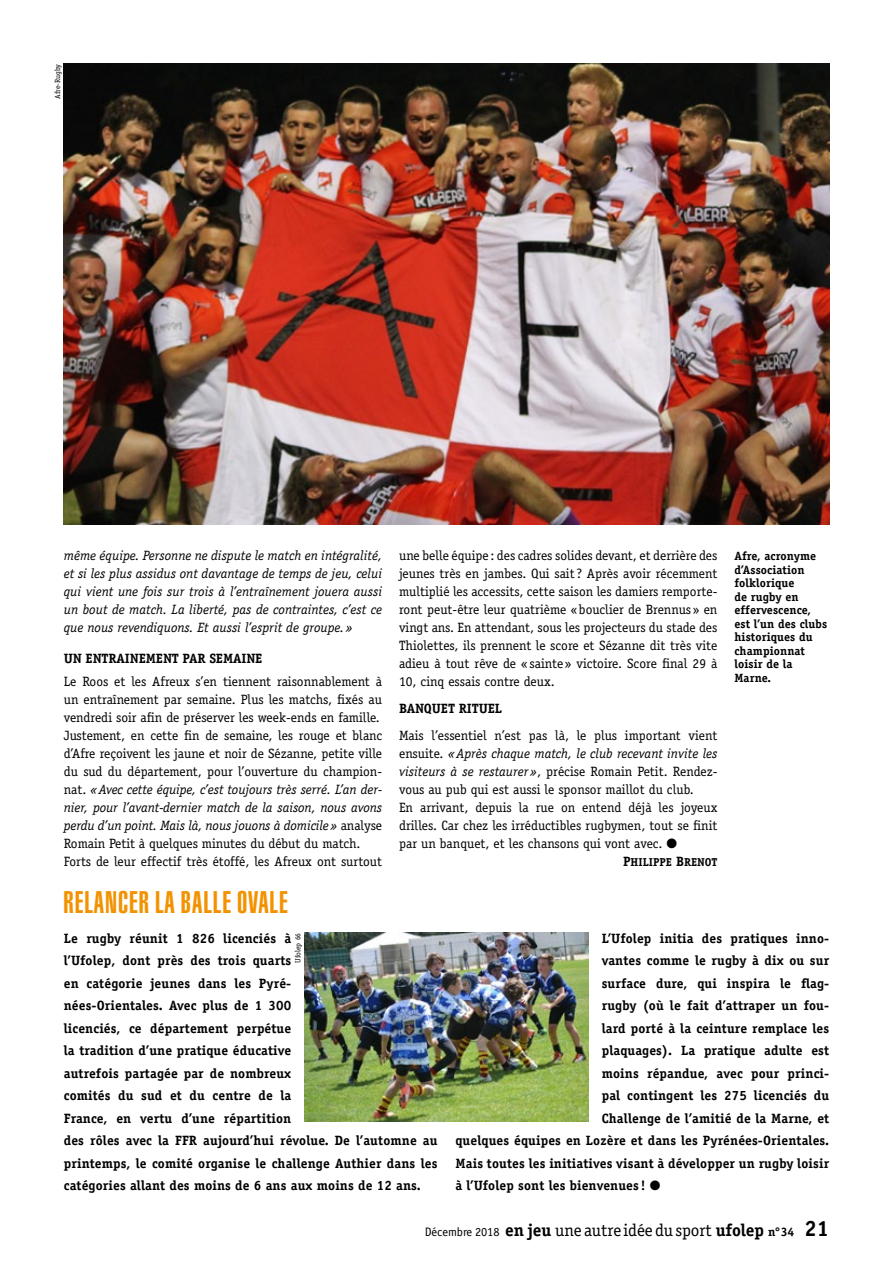
<style>
.page{position:relative;width:893px;height:1263px;background:#fff}
.page>*{position:absolute;margin:0;border:0;box-sizing:border-box;transform-origin:0 0}
.t1{font:900 extra-condensed 30.75px "Helvetica";letter-spacing:.03em;color:#f39200}
.t2{font:17.25px "Officina Serif";letter-spacing:-.005em;color:#000}
.t3{font:13.5px/18px "Officina Serif";color:#000}
.t4{font:700 13.5px/22.5px "Officina Serif";letter-spacing:.01em;color:#000}
.t5{font:italic 13.5px/18px "Officina Serif";color:#000;text-align:justify}
.t6{font:700 13.5px "Officina Serif";letter-spacing:-.01em;color:#000}
.t7{font:700 12px/13.5px "Officina Serif";letter-spacing:.005em;color:#000}
.t8{font:11.55px "Officina Serif Bold SC850";color:#000}
.t9{font:7.5px "Officina Serif";color:#000}
.s1{font-style:italic}
.s2{font-size:13.5px}
.s3{font-family:"Officina Sans";font-size:12.3px}
.s4{font-weight:700}
.s5{font-weight:700;font-size:12.3px}
.s6{font-weight:700;font-size:22.2px}
</style>
<div class="page">
<img style="left:64px;top:64px;width:765px;height:460px">
<img style="left:304px;top:932px;width:285px;height:190px">
<p class="t9" style="left:53px;top:99px;width:36px;rotate:-90deg">Afre-Rugby</p>
<p class="t5" style="left:64px;top:547px;width:320px">même équipe. Personne ne dispute le match en intégralité, et si les plus assidus ont davantage de temps de jeu, celui qui vient une fois sur trois à l’entraînement jouera aussi un bout de match. La liberté, pas de contraintes, c’est ce que nous revendiquons. Et aussi l’esprit de groupe.»</p>
<p class="t6" style="left:64px;top:650px;width:200px">UN ENTRAINEMENT PAR SEMAINE</p>
<p class="t3" style="left:64px;top:672px;width:320px">Le Roos et les Afreux s’en tiennent raisonnablement à un entraînement par semaine. Plus les matchs, fixés au vendredi soir afin de préserver les week-ends en famille.<br>Justement, en cette fin de semaine, les rouge et blanc d’Afre reçoivent les jaune et noir de Sézanne, petite ville du sud du département, pour l’ouverture du champion&shy;nat. <span class="s1">«Avec cette équipe, c’est toujours très serré. L’an der&shy;nier, pour l’avant-dernier match de la saison, nous avons perdu d’un point. Mais là, nous jouons à domicile»</span> analyse Romain Petit à quelques minutes du début du match.<br>Forts de leur effectif très étoffé, les Afreux ont surtout</p>
<h1 class="t1" style="left:64px;top:884px;width:226px">RELANCER LA BALLE OVALE</h1>
<p class="t3" style="left:399px;top:546px;width:320px;text-align:justify">une belle équipe : des cadres solides devant, et derrière des jeunes très en jambes. Qui sait ? Après avoir récemment multiplié les accessits, cette saison les damiers remporte&shy;ront peut-être leur quatrième « bouclier de Brennus » en vingt ans. En attendant, sous les projecteurs du stade des Thiolettes, ils prennent le score et Sézanne dit très vite adieu à tout rêve de « sainte » victoire. Score final 29 à 10, cinq essais contre deux.</p>
<p class="t6" style="left:399px;top:700px;width:105px">BANQUET RITUEL</p>
<p class="t3" style="left:399px;top:726px;width:320px">Mais l’essentiel n’est pas là, le plus important vient ensuite. <span class="s1">«Après chaque match, le club recevant invite les visiteurs à se restaurer»</span>, précise Romain Petit. Rendez&shy;vous au pub qui est aussi le sponsor maillot du club.<br>En arrivant, depuis la rue on entend déjà les joyeux drilles. Car chez les irréductibles rugbymen, tout se finit par un banquet, et les chansons qui vont avec. ●</p>
<p class="t8" style="left:623px;top:855px;width:96px"><span class="s2">P</span>HILIPPE <span class="s2">B</span>RENOT</p>
<p class="t7" style="left:734px;top:549px;width:94px">Afre, acronyme d’Association folklorique<br>de rugby en effervescence, est l’un des clubs historiques du championnat loisir de la<br>Marne.</p>
<p class="t4" style="left:64px;top:926px;width:375px">Le rugby réunit 1 826 licenciés à<br>l’Ufolep, dont près des trois quarts<br>en catégorie jeunes dans les Pyré-<br>nées-Orientales. Avec plus de 1 300<br>licenciés, ce département perpétue<br>la tradition d’une pratique éducative<br>autrefois partagée par de nombreux<br>comités du sud et du centre de la<br>France, en vertu d’une répartition<br>des rôles avec la FFR aujourd’hui révolue. De l’automne au printemps, le comité organise le challenge Authier dans les catégories allant des moins de 6 ans aux moins de 12 ans.</p>
<p class="t4" style="left:602px;top:926px;width:229px">L’Ufolep initia des pratiques inno-</p>
<p class="t9" style="left:294px;top:963px;width:31px;rotate:-90deg">Ufolep 66</p>
<p class="t4" style="left:602px;top:949px;width:229px">vantes comme le rugby à dix ou sur</p>
<p class="t4" style="left:602px;top:972px;width:229px">surface dure, qui inspira le flag-</p>
<p class="t4" style="left:602px;top:994px;width:229px">rugby (où le fait d’attraper un fou-</p>
<p class="t4" style="left:602px;top:1017px;width:229px">lard porté à la ceinture remplace les</p>
<p class="t4" style="left:602px;top:1039px;width:229px">plaquages). La pratique adulte est</p>
<p class="t4" style="left:602px;top:1062px;width:229px">moins répandue, avec pour princi-</p>
<p class="t4" style="left:602px;top:1084px;width:229px">pal contingent les 275 licenciés du</p>
<p class="t4" style="left:602px;top:1107px;width:229px">Challenge de l’amitié de la Marne, et</p>
<p class="t4" style="left:455px;top:1129px;width:375px">quelques équipes en Lozère et dans les Pyrénées-Orientales.</p>
<p class="t4" style="left:455px;top:1152px;width:375px">Mais toutes les initiatives visant à développer un rugby loisir</p>
<p class="t4" style="left:455px;top:1174px;width:207px">à l’Ufolep sont les bienvenues ! ●</p>
<p class="t2" style="left:425px;top:1220px;width:406px"><span class="s3">Décembre 2018</span> <span class="s4">en jeu</span> une autre idée du sport <span class="s4">ufolep</span> <span class="s5">n°34</span> <span class="s6">21</span></p>
</div>
